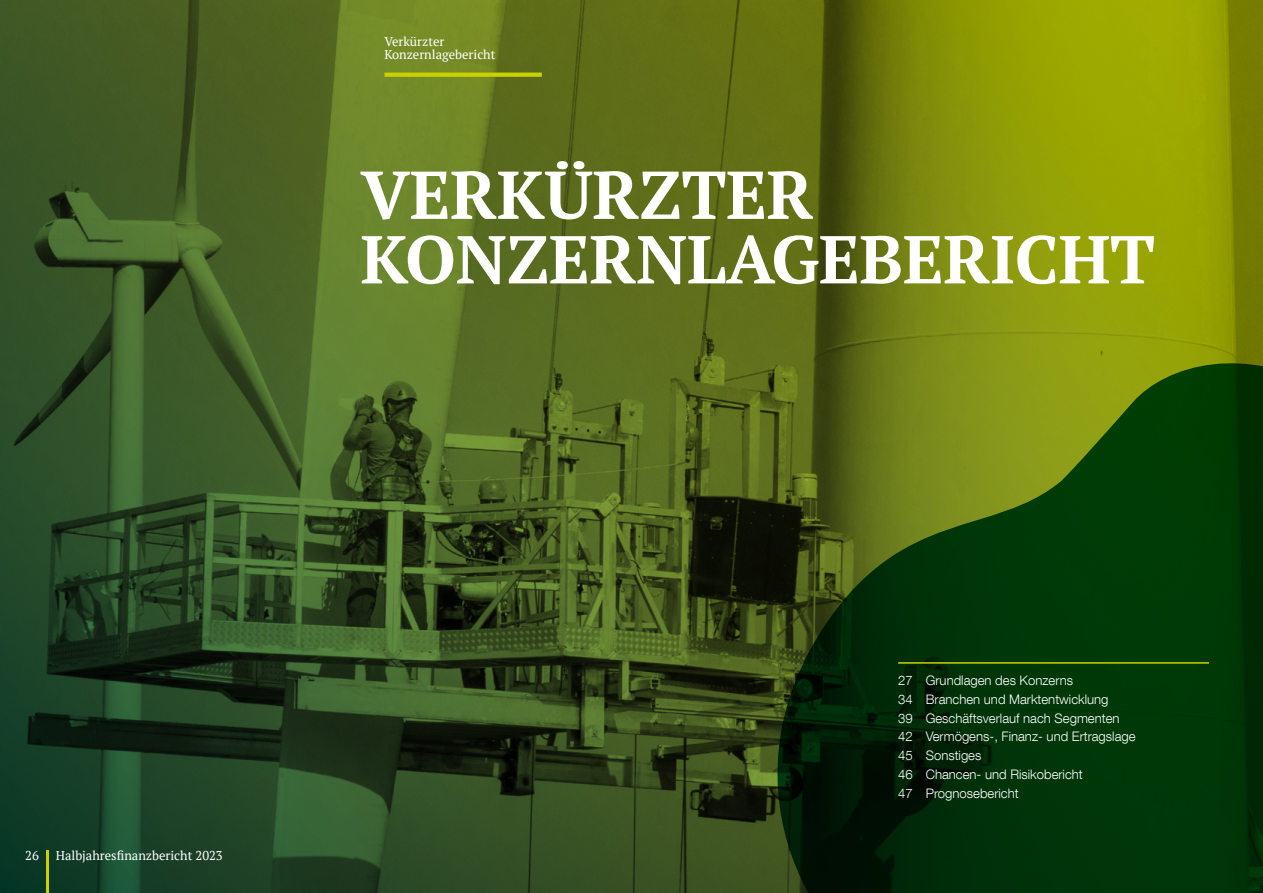
<style>
.page{position:relative;width:1263px;height:893px;background:#fff}
.page>*{position:absolute;margin:0;border:0;box-sizing:border-box;transform-origin:0 0}
.t1{font:700 67.5px/64.5px "PT Serif";letter-spacing:-.005em;color:#fff}
.t2{font:300 13.2px/18.8px "Helvetica Neue LT Com";color:#fff}
.t3{font:12.75px/12.8px "PT Serif";color:#fff}
</style>
<div class="page">
<img style="left:0;top:0;width:1263px;height:893px">
<svg style="left:728px;top:342px;width:535px;height:551px;background:#21450c"></svg>
<hr style="left:898px;top:662px;width:311px;height:2px;background:#c9d200">
<hr style="left:47px;top:850px;width:2px;height:43px;background:#c9d200">
<svg style="left:384px;top:73px;width:158px;height:4px"></svg>
<p class="t3" style="left:384px;top:35px;width:113px">Verkürzter<br>Konzernlagebericht</p>
<h1 class="t1" style="left:360px;top:162px;width:796px">VERKÜRZTER<br>KONZERNLAGEBERICHT</h1>
<p class="t3" style="left:25px;top:849px;width:15px">26</p>
<p class="t3" style="left:56px;top:849px;width:168px">Halbjahresfinanzbericht 2023</p>
<p class="t2" style="left:898px;top:671px;width:239px">27 Grundlagen des Konzerns<br>34 Branchen und Marktentwicklung<br>39 Geschäftsverlauf nach Segmenten<br>42 Vermögens-, Finanz- und Ertragslage<br>45 Sonstiges<br>46 Chancen- und Risikobericht<br>47 Prognosebericht</p>
</div>
